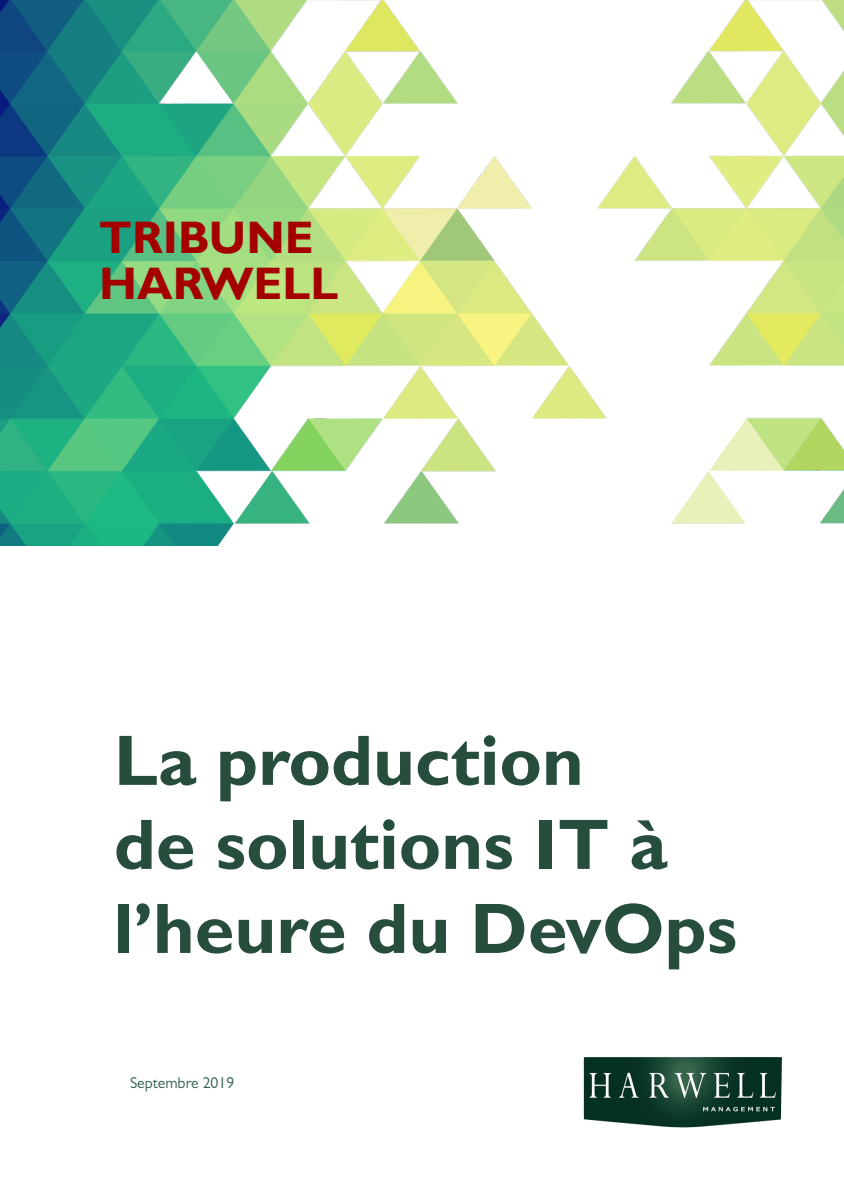
<style>
.page{position:relative;width:844px;height:1191px;background:#fff}
.page>*{position:absolute;margin:0;border:0;box-sizing:border-box;transform-origin:0 0}
.t1{font:700 71.75px/84px "Gill Sans";color:#274d3d}
.t2{font:700 45.5px "Gill Sans";color:#a40000}
.t3{font:15.75px "Gill Sans MT Pro";color:#31614c}
</style>
<div class="page">
<img style="left:583px;top:1057px;width:198px;height:70px">
<img style="left:0;top:0;width:843px;height:546px">
<p class="t2" style="left:99px;top:210px;width:216px">TRIBUNE</p>
<p class="t2" style="left:99px;top:256px;width:240px">HARWELL</p>
<p class="t1" style="left:114px;top:720px;width:624px">La production<br>de solutions IT à l’heure du DevOps</p>
<p class="t3" style="left:130px;top:1073px;width:106px">Septembre 2019</p>
</div>
